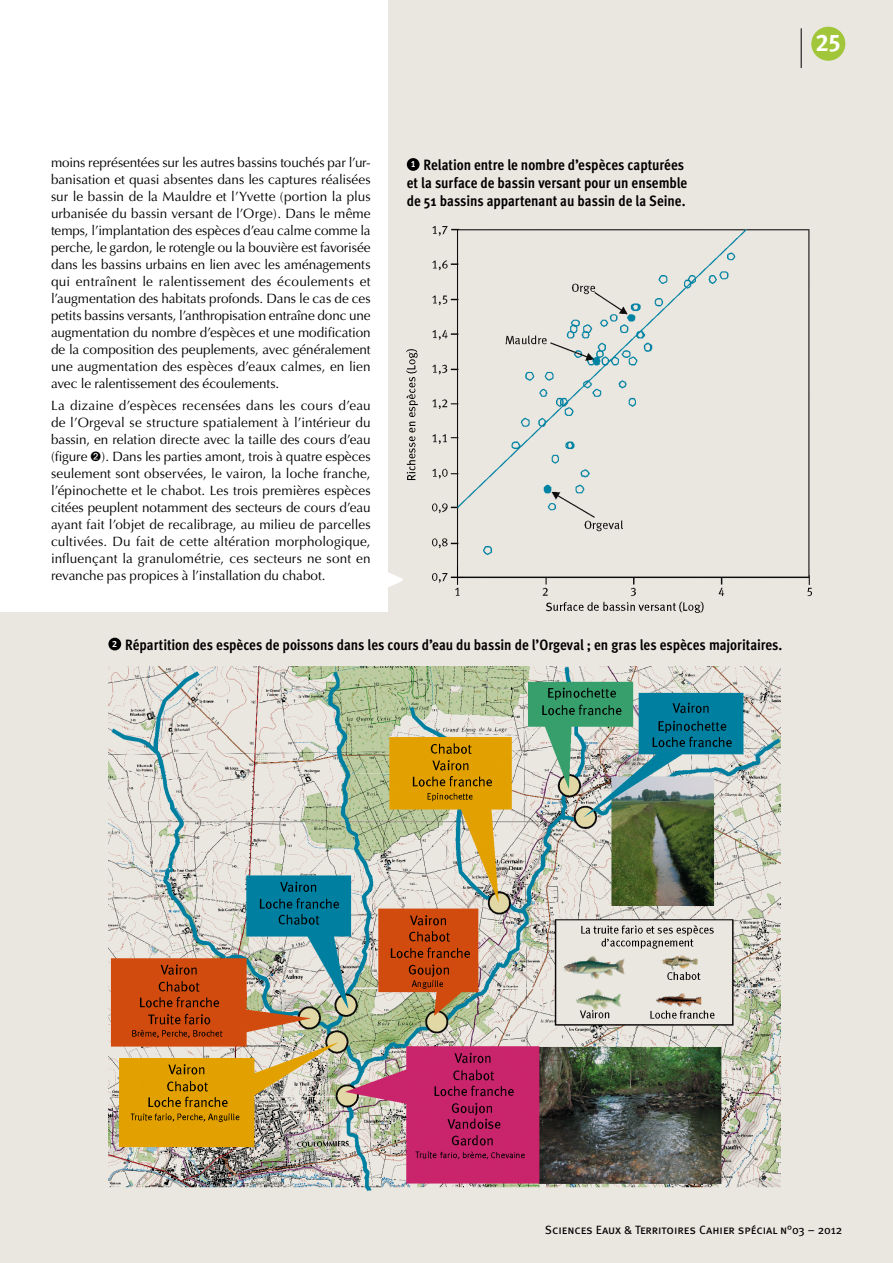
<style>
.page{position:relative;width:893px;height:1263px;background:#fff}
.page>*{position:absolute;margin:0;border:0;box-sizing:border-box;transform-origin:0 0}
.t1{font:24px "Meta Bold Caps Expert";color:#fff}
.Figure_titre{font:700 15px/18px "Meta Cond OT";letter-spacing:-.005em;color:#000}
.Texte_courant_L2{font:13.5px/17px "Optima";letter-spacing:-.005em;color:#000;text-align:justify}
.t2{font:12px "Meta Book Caps";color:#000}
.t3{font:9px "Meta Bold LF Caps";color:#fff}
</style>
<div class="page">
<div style="left:724px;top:0;width:169px;height:1263px;background:#eae6e0"></div>
<div style="left:388px;top:0;width:475px;height:724px;background:#eae6e0"></div>
<div style="left:0;top:612px;width:893px;height:651px;background:#eae6e0"></div>
<div style="left:407px;top:158px;width:13px;height:13px;background:#000;border-radius:50%"></div>
<img style="left:407px;top:226px;width:404px;height:387px">
<div style="left:108px;top:638px;width:13px;height:12px;background:#000;border-radius:50%"></div>
<img style="left:108px;top:667px;width:672px;height:525px">
<svg style="left:388px;top:570px;width:21px;height:20px"></svg>
<div style="left:811px;top:27px;width:34px;height:34px;background:#a1c639;border-radius:50%"></div>
<hr style="left:801px;top:28px;width:1px;height:40px;background:#000">
<p class="t1" style="left:815px;top:28px;width:27px">25</p>
<p class="Texte_courant_L2" style="left:51px;top:154px;width:321px">moins représentées sur les autres bassins touchés par l’ur&shy;banisation et quasi absentes dans les captures réalisées sur le bassin de la Mauldre et l’Yvette (portion la plus urbanisée du bassin versant de l’Orge). Dans le même temps, l’implantation des espèces d’eau calme comme la perche, le gardon, le rotengle ou la bouvière est favorisée dans les bassins urbains en lien avec les aménagements qui entraînent le ralentissement des écoulements et l’augmentation des habitats profonds. Dans le cas de ces petits bassins versants, l’anthropisation entraîne donc une augmentation du nombre d’espèces et une modification de la composition des peuplements, avec généralement une augmentation des espèces d’eaux calmes, en lien avec le ralentissement des écoulements.</p>
<p class="Texte_courant_L2" style="left:51px;top:397px;width:321px">La dizaine d’espèces recensées dans les cours d’eau de l’Orgeval se structure spatialement à l’intérieur du bassin, en relation directe avec la taille des cours d’eau (figure ➋). Dans les parties amont, trois à quatre espèces seulement sont observées, le vairon, la loche franche, l’épinochette et le chabot. Les trois premières espèces citées peuplent notamment des secteurs de cours d’eau ayant fait l’objet de recalibrage, au milieu de parcelles cultivées. Du fait de cette altération morphologique, influençant la granulométrie, ces secteurs ne sont en revanche pas propices à l’installation du chabot.</p>
<p class="Figure_titre" style="left:407px;top:156px;width:282px;text-indent:17px">Relation entre le nombre d’espèces capturées et la surface de bassin versant pour un ensemble de 51 bassins appartenant au bassin de la Seine.</p>
<p class="t3" style="left:411px;top:159px;width:7px">1</p>
<p class="t3" style="left:112px;top:638px;width:7px">2</p>
<p class="Figure_titre" style="left:125px;top:636px;width:659px">Répartition des espèces de poissons dans les cours d’eau du bassin de l’Orgeval ; en gras les espèces majoritaires.</p>
<p class="t2" style="left:545px;top:1223px;width:299px">Sciences Eaux &amp; Territoires Cahier spécial n°03 – 2012</p>
</div>
